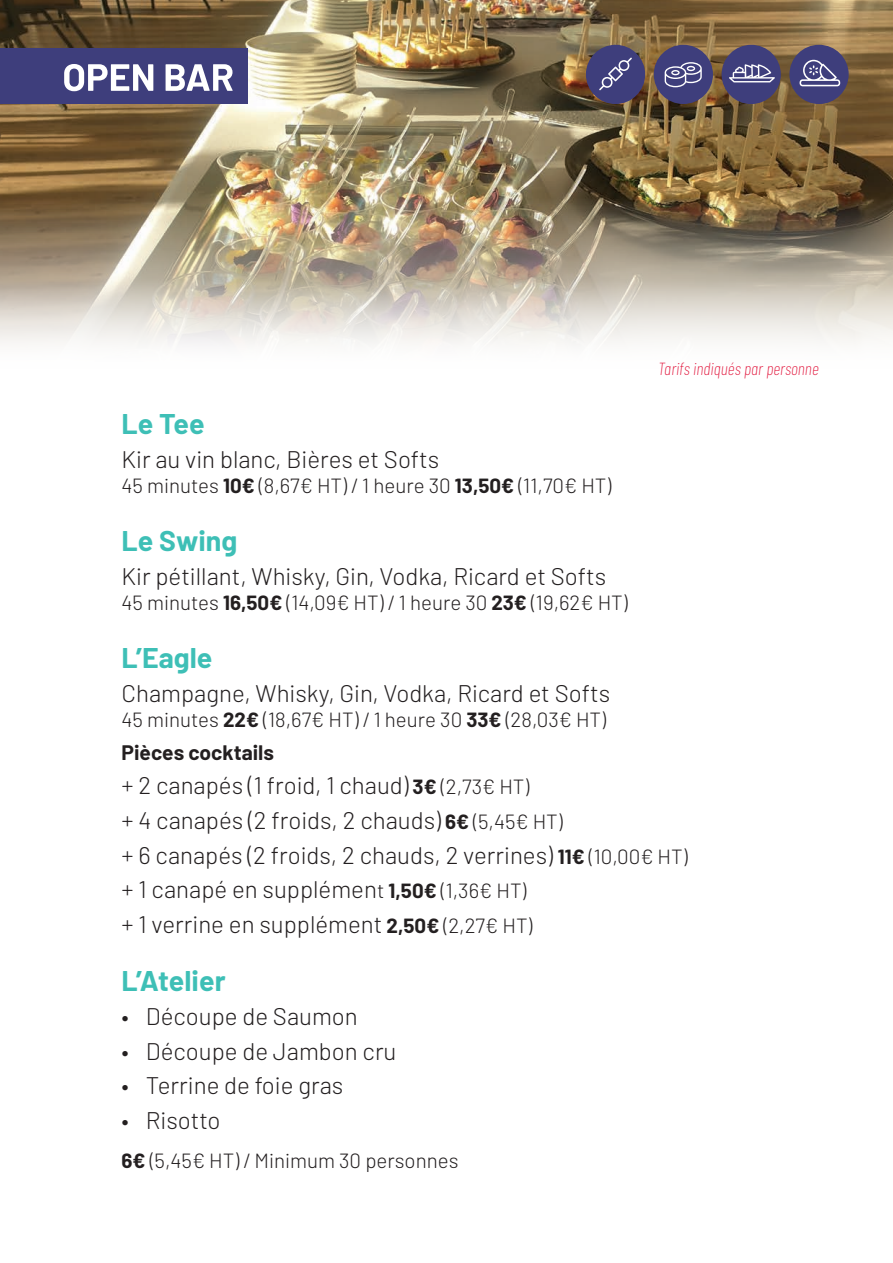
<style>
.page{position:relative;width:893px;height:1263px;background:#fff}
.page>*{position:absolute;margin:0;border:0;box-sizing:border-box;transform-origin:0 0}
.t1{font:700 28.5px "Barlow";color:#3ebfb6}
.t2{font:300 24px/34.7px "Barlow";color:#231f20}
.t3{font:700 21px "Barlow";color:#231f20}
.t4{font:300 20.55px "Barlow";color:#231f20}
.t5{font:italic 200 17.55px "Barlow Condensed";color:#e2173d}
.s1{font-weight:700}
.s2{font-weight:700;font-size:20.55px}
.s3{font-size:20.55px}
</style>
<div class="page">
<img style="left:0;top:0;width:893px;height:198px">
<img style="left:0;top:198px;width:893px;height:147px">
<div style="left:0;top:48px;width:248px;height:56px;background:#3e3e7c"></div>
<svg style="left:64px;top:64px;width:89px;height:27px"></svg>
<svg style="left:166px;top:64px;width:67px;height:27px"></svg>
<div style="left:586px;top:45px;width:59px;height:59px;background:#3e3e7c;border-radius:50%"></div>
<div style="left:654px;top:45px;width:59px;height:59px;background:#3e3e7c;border-radius:50%"></div>
<div style="left:722px;top:45px;width:59px;height:59px;background:#3e3e7c;border-radius:50%"></div>
<div style="left:789px;top:45px;width:60px;height:59px;background:#3e3e7c;border-radius:50%"></div>
<svg style="left:599px;top:58px;width:33px;height:32px"></svg>
<svg style="left:729px;top:64px;width:46px;height:18px"></svg>
<svg style="left:665px;top:62px;width:37px;height:25px"></svg>
<svg style="left:800px;top:60px;width:40px;height:26px"></svg>
<p class="t5" style="left:658px;top:357px;width:162px">Tarifs indiqués par personne</p>
<p class="t1" style="left:122px;top:405px;width:85px">Le Tee</p>
<p class="t2" style="left:122px;top:441px;width:319px">Kir au vin blanc, Bières et Softs</p>
<p class="t4" style="left:122px;top:473px;width:491px">45 minutes <span class="s1">10€</span> (8,67€ HT) / 1 heure 30 <span class="s1">13,50€</span> (11,70€ HT)</p>
<p class="t1" style="left:122px;top:523px;width:117px">Le Swing</p>
<p class="t2" style="left:122px;top:559px;width:486px">Kir pétillant, Whisky, Gin, Vodka, Ricard et Softs</p>
<p class="t4" style="left:122px;top:590px;width:508px">45 minutes <span class="s1">16,50€</span> (14,09€ HT) / 1 heure 30 <span class="s1">23€</span> (19,62€ HT)</p>
<p class="t1" style="left:122px;top:640px;width:92px">L’Eagle</p>
<p class="t2" style="left:122px;top:676px;width:490px">Champagne, Whisky, Gin, Vodka, Ricard et Softs</p>
<p class="t4" style="left:122px;top:707px;width:486px">45 minutes <span class="s1">22€</span> (18,67€ HT) / 1 heure 30 <span class="s1">33€</span> (28,03€ HT)</p>
<p class="t3" style="left:122px;top:739px;width:154px">Pièces cocktails</p>
<p class="t2" style="left:122px;top:768px;width:568px">+ 2 canapés (1 froid, 1 chaud) <span class="s2">3€</span> <span class="s3">(2,73€ HT)<br></span>+ 4 canapés (2 froids, 2 chauds) <span class="s2">6€</span> <span class="s3">(5,45€ HT)<br></span>+ 6 canapés (2 froids, 2 chauds, 2 verrines) <span class="s2">11€</span> <span class="s3">(10,00€ HT) </span>+ 1 canapé en supplémen<span class="s3">t</span> <span class="s2">1,50€</span> <span class="s3">(1,36€ HT)<br></span>+ 1 verrine en supplément <span class="s2">2,50€</span> <span class="s3">(2,27€ HT)</span></p>
<p class="t1" style="left:122px;top:963px;width:106px">L’Atelier</p>
<p class="t2" style="left:122px;top:999px;width:238px">• Découpe de Saumon</p>
<p class="t2" style="left:122px;top:1033px;width:276px">• Découpe de Jambon cru</p>
<p class="t2" style="left:122px;top:1068px;width:223px">• Terrine de foie gras</p>
<p class="t2" style="left:122px;top:1102px;width:101px">• Risotto</p>
<p class="t4" style="left:122px;top:1147px;width:338px"><span class="s1">6€</span> (5,45€ HT) / Minimum 30 personnes</p>
</div>
